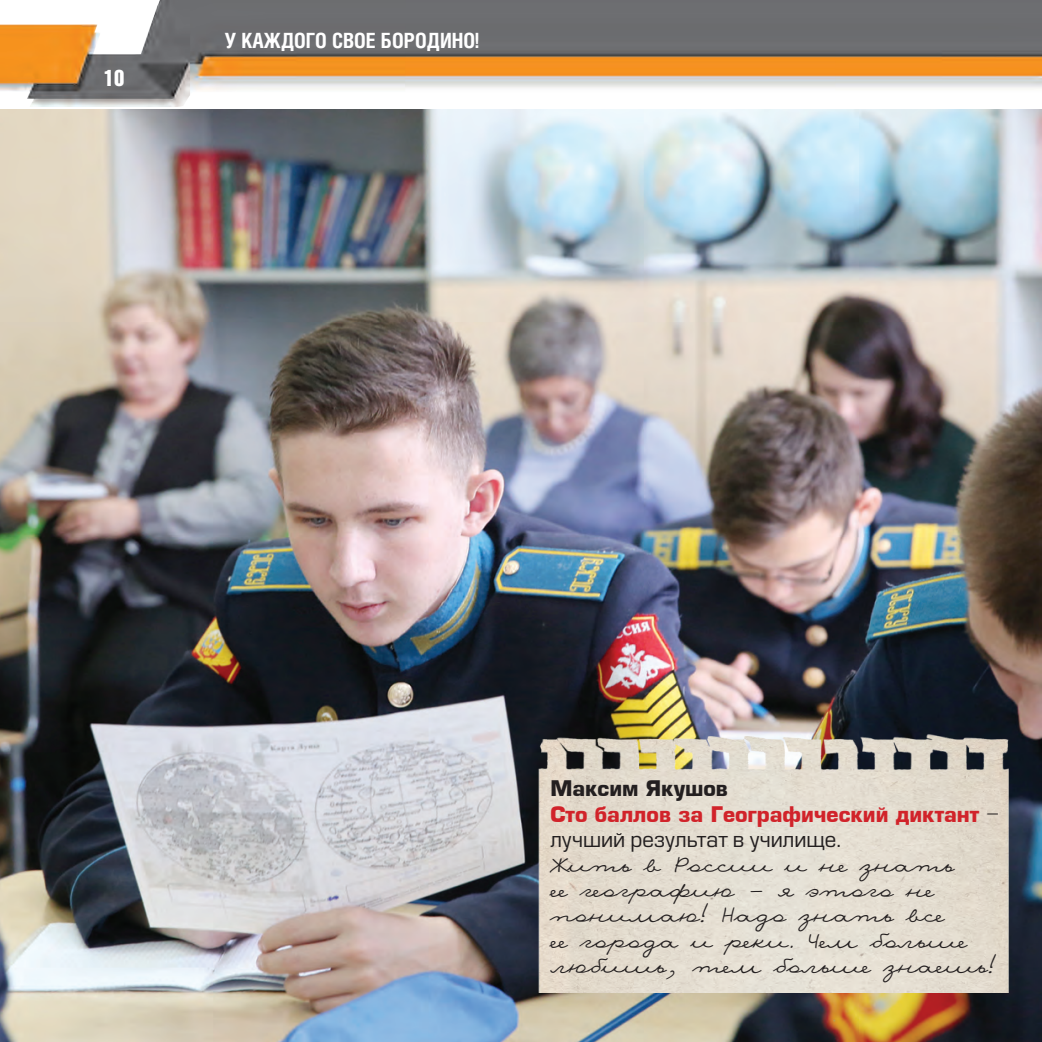
<style>
.page{position:relative;width:1042px;height:1042px;background:#fff}
.page>*{position:absolute;margin:0;border:0;box-sizing:border-box;transform-origin:0 0}
.t1{font:22.75px "Bastion Kontrast";color:#fff}
.t2{font:21px/25.2px "Nina CTT";color:#231f20}
.t3{font:700 21px/25.2px "Europe";color:#d1232a}
.t4{font:700 21px "Helios Cond";color:#fff}
.s1{color:#231f20}
.s2{font-weight:400;color:#231f20}
</style>
<div class="page">
<img style="left:0;top:0;width:1042px;height:106px">
<img style="left:0;top:109px;width:1042px;height:933px">
<img style="left:532px;top:724px;width:482px;height:269px">
<p class="t1" style="left:104px;top:66px;width:22px">10</p>
<p class="t4" style="left:225px;top:28px;width:256px">У КАЖДОГО СВОЕ БОРОДИНО!</p>
<p class="t3" style="left:550px;top:776px;width:450px"><span class="s1">Максим Якушов<br></span>Сто баллов за Географический диктант <span class="s2">– лучший результат в училище.</span></p>
<p class="t2" style="left:550px;top:853px;width:448px">Жить в России и не знать<br>ее географию – я этого не понимаю! Надо знать все<br>ее города и реки. Чем больше любишь, тем больше знаешь!</p>
</div>
